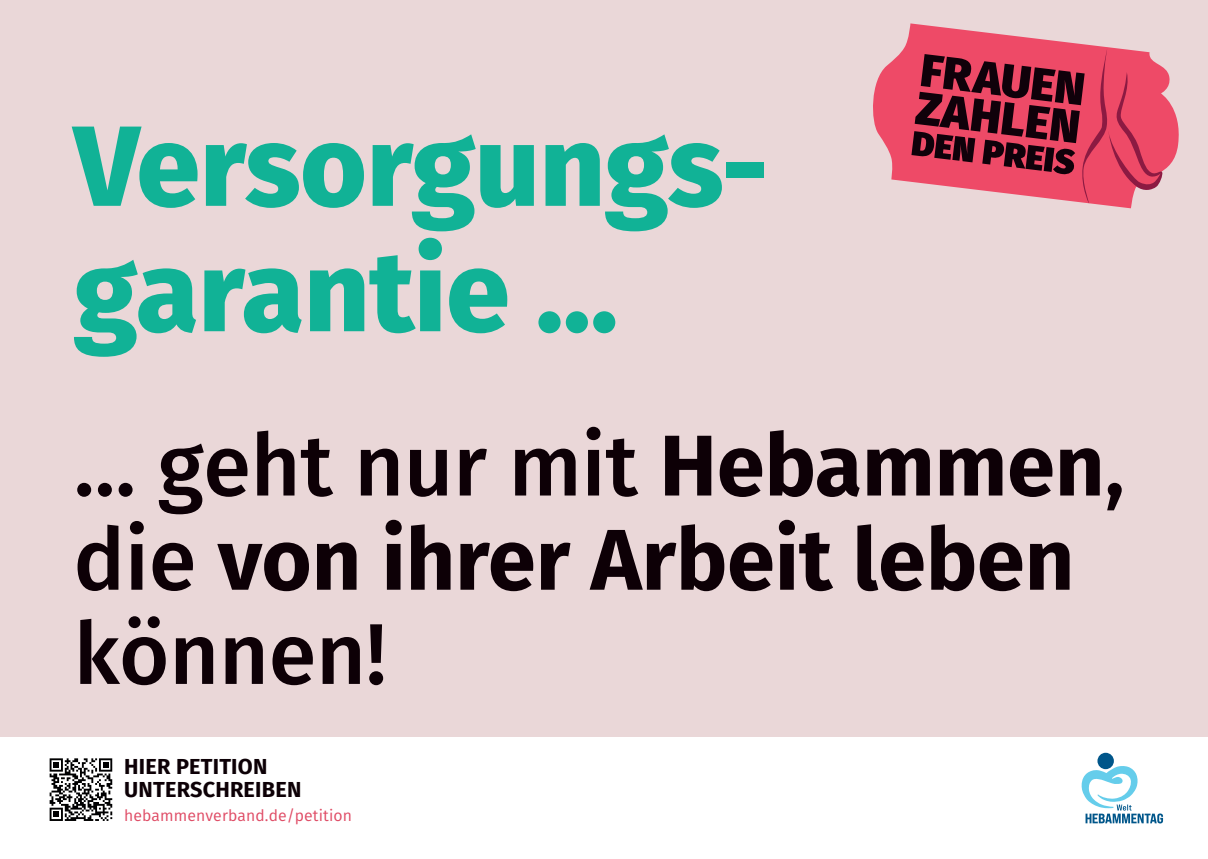
<style>
.page{position:relative;width:1208px;height:859px;background:#ead7d8}
.page>*{position:absolute;margin:0;border:0;box-sizing:border-box;transform-origin:0 0}
.t1{font:800 114px/125.4px "Fira Sans";color:#11b296}
.t2{font:700 86.2px/94.2px "Fira Sans";color:#0d0006}
.t3{font:500 86.2px "Fira Sans";color:#0d0006}
.t4{font:700 21.7px/23.1px "Fira Sans";letter-spacing:.01em;color:#0d0006}
.t5{font:15.8px "Fira Sans";letter-spacing:.01em;color:#df4b65}
.s1{font-weight:500}
</style>
<div class="page">
<svg style="left:873px;top:23px;width:306px;height:186px"></svg>
<svg style="left:911px;top:46px;width:264px;height:161px;background:#b7475c"></svg>
<div style="left:0;top:737px;width:1208px;height:122px;background:#fff"></div>
<svg style="left:1081px;top:766px;width:82px;height:57px"></svg>
<div style="left:1097px;top:753px;width:16px;height:16px;background:#00568a;border-radius:50%"></div>
<svg style="left:50px;top:758px;width:62px;height:63px"></svg>
<p class="t1" style="left:74px;top:94px;width:696px">Versorgungs&shy;garantie ...</p>
<p class="t2" style="left:74px;top:412px;width:1052px"><span class="s1">... geht nur mit</span> Hebammen<span class="s1">, die</span> von ihrer Arbeit leben</p>
<p class="t3" style="left:74px;top:585px;width:314px">können!</p>
<p class="t4" style="left:124px;top:753px;width:179px">HIER PETITION<br>UNTERSCHREIBEN</p>
<p class="t5" style="left:124px;top:803px;width:229px">hebammenverband.de/petition</p>
</div>
